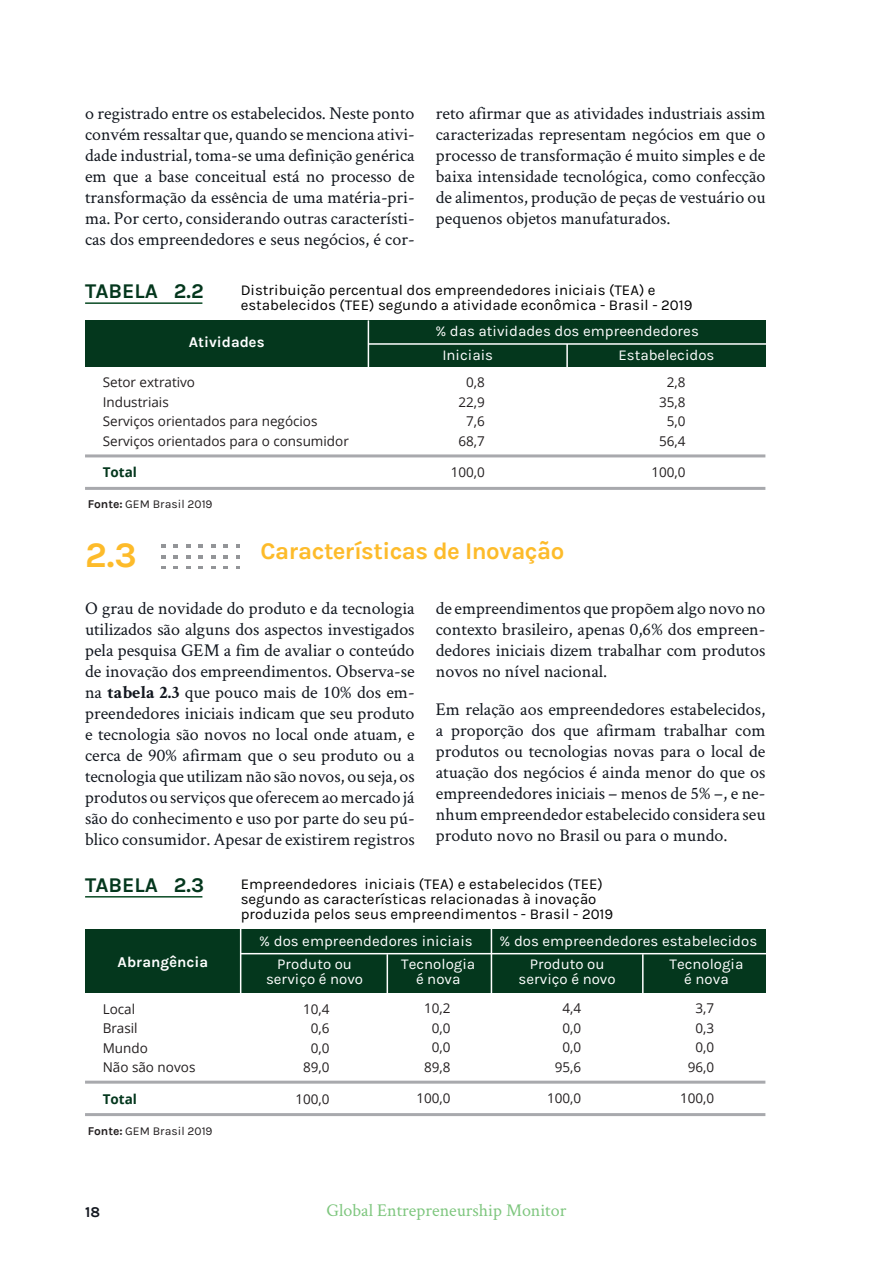
<style>
.page{position:relative;width:893px;height:1263px;background:#fff}
.page>*{position:absolute;margin:0;border:0;box-sizing:border-box;transform-origin:0 0}
.t1{font:700 36px "Karla";color:#fdbb2a}
.t2{font:700 24px "Karmilla";letter-spacing:-.02em;color:#fdbb2a}
.t3{font:700 21px "Karmilla";color:#04371d}
.t4{font:18px/21px "Crimson Text";color:#12171f;text-align:justify}
.t5{font:18px "Crimson Text";color:#7ec67e}
.t6{font:15px/15px "Karmilla";color:#000001}
.t7{font:15px/15px "Karmilla";color:#fff;text-align:center}
.t8{font:700 15px "Karmilla";color:#fff}
.t9{font:700 15px "Karla";color:#12171f}
.t10{font:13.5px/19.5px "Open Sans";color:#231f20;text-align:center}
.t11{font:700 13.5px "Open Sans";color:#04371d}
.t12{font:12px "Karla";color:#231f20}
.s1{font-weight:700}
</style>
<div class="page">
<hr style="left:85px;top:302px;width:117px;height:2px;background:#0a4b25">
<hr style="left:85px;top:487px;width:680px;height:3px;background:#a8a9ad">
<hr style="left:85px;top:454px;width:680px;height:3px;background:#a8a9ad">
<div style="left:85px;top:321px;width:680px;height:46px;background:#04371d"></div>
<hr style="left:368px;top:343px;width:397px;height:2px;background:#fff">
<hr style="left:368px;top:320px;width:1px;height:48px;background:#fff">
<hr style="left:566px;top:344px;width:2px;height:24px;background:#fff">
<svg style="left:162px;top:544px;width:77px;height:24px"></svg>
<hr style="left:85px;top:896px;width:117px;height:1px;background:#0a4b25">
<hr style="left:85px;top:1113px;width:680px;height:3px;background:#a8a9ad">
<hr style="left:85px;top:1081px;width:680px;height:3px;background:#a8a9ad">
<div style="left:85px;top:929px;width:680px;height:64px;background:#04371d"></div>
<hr style="left:241px;top:953px;width:524px;height:1px;background:#fff">
<hr style="left:240px;top:928px;width:1px;height:67px;background:#fff">
<hr style="left:491px;top:928px;width:1px;height:67px;background:#fff">
<hr style="left:387px;top:954px;width:1px;height:41px;background:#fff">
<hr style="left:642px;top:954px;width:2px;height:44px;background:#fff">
<p class="t4" style="left:85px;top:102px;width:331px">o registrado entre os estabelecidos. Neste ponto convém ressaltar que, quando se menciona ativi&shy;dade industrial, toma-se uma definição genérica em que a base conceitual está no processo de transformação da essência de uma matéria-pri&shy;ma. Por certo, considerando outras característi&shy;cas dos empreendedores e seus negócios, é cor-</p>
<p class="t4" style="left:436px;top:102px;width:331px">reto afirmar que as atividades industriais assim caracterizadas representam negócios em que o processo de transformação é muito simples e de baixa intensidade tecnológica, como confecção de alimentos, produção de peças de vestuário ou pequenos objetos manufaturados.</p>
<p class="t3" style="left:85px;top:278px;width:120px">TABELA 2.2</p>
<p class="t6" style="left:241px;top:283px;width:453px">Distribuição percentual dos empreendedores iniciais (TEA) e estabelecidos (TEE) segundo a atividade econômica - Brasil - 2019</p>
<p class="t8" style="left:189px;top:332px;width:77px">Atividades</p>
<p class="t10" style="left:103px;top:372px;width:248px;text-align:left">Setor extrativo<br>Industriais<br>Serviços orientados para negócios<br>Serviços orientados para o consumidor</p>
<p class="t11" style="left:103px;top:463px;width:36px">Total</p>
<p class="t12" style="left:88px;top:498px;width:126px"><span class="s1">Fonte:</span> GEM Brasil 2019</p>
<p class="t7" style="left:435px;top:324px;width:265px">% das atividades dos empreendedores</p>
<p class="t7" style="left:442px;top:347px;width:52px">Iniciais</p>
<p class="t7" style="left:618px;top:347px;width:97px">Estabelecidos</p>
<p class="t10" style="left:458px;top:372px;width:28px">0,8<br>22,9<br>7,6<br>68,7</p>
<p class="t10" style="left:451px;top:462px;width:36px">100,0</p>
<p class="t10" style="left:659px;top:372px;width:28px">2,8<br>35,8<br>5,0<br>56,4</p>
<p class="t10" style="left:651px;top:462px;width:36px">100,0</p>
<h1 class="t1" style="left:85px;top:534px;width:53px">2.3</h1>
<h2 class="t2" style="left:260px;top:536px;width:305px">Características de Inovação</h2>
<p class="t4" style="left:85px;top:597px;width:331px">O grau de novidade do produto e da tecnologia utilizados são alguns dos aspectos investigados pela pesquisa GEM a fim de avaliar o conteúdo de inovação dos empreendimentos. Observa-se na <span class="s1">tabela 2.3</span> que pouco mais de 10% dos em&shy;preendedores iniciais indicam que seu produto e tecnologia são novos no local onde atuam, e cerca de 90% afirmam que o seu produto ou a tecnologia que utilizam não são novos, ou seja, os produtos ou serviços que oferecem ao mercado já são do conhecimento e uso por parte do seu pú&shy;blico consumidor. Apesar de existirem registros</p>
<p class="t4" style="left:436px;top:597px;width:331px">de empreendimentos que propõem algo novo no contexto brasileiro, apenas 0,6% dos empreen&shy;dedores iniciais dizem trabalhar com produtos novos no nível nacional.</p>
<p class="t4" style="left:436px;top:698px;width:331px">Em relação aos empreendedores estabelecidos, a proporção dos que afirmam trabalhar com produtos ou tecnologias novas para o local de atuação dos negócios é ainda menor do que os empreendedores iniciais – menos de 5% –, e ne&shy;nhum empreendedor estabelecido considera seu produto novo no Brasil ou para o mundo.</p>
<p class="t3" style="left:85px;top:872px;width:121px">TABELA 2.3</p>
<p class="t6" style="left:241px;top:876px;width:374px">Empreendedores iniciais (TEA) e estabelecidos (TEE) segundo as características relacionadas à inovação produzida pelos seus empreendimentos - Brasil - 2019</p>
<p class="t7" style="left:259px;top:934px;width:215px">% dos empreendedores iniciais</p>
<p class="t7" style="left:530px;top:929px;width:229px;line-height:23.2px;text-align:left;text-indent:-30px">% dos empreendedores estabelecidos<br>Produto ou</p>
<p class="t7" style="left:519px;top:972px;width:99px">serviço é novo</p>
<p class="t8" style="left:118px;top:952px;width:92px">Abrangência</p>
<p class="t7" style="left:266px;top:957px;width:99px">Produto ou serviço é novo</p>
<p class="t7" style="left:401px;top:957px;width:75px">Tecnologia é nova</p>
<p class="t7" style="left:670px;top:957px;width:75px">Tecnologia é nova</p>
<p class="t10" style="left:103px;top:998px;width:94px;text-align:left">Local<br>Brasil<br>Mundo<br>Não são novos</p>
<p class="t11" style="left:103px;top:1089px;width:36px">Total</p>
<p class="t12" style="left:88px;top:1124px;width:126px"><span class="s1">Fonte:</span> GEM Brasil 2019</p>
<p class="t10" style="left:303px;top:998px;width:28px">10,4<br>0,6<br>0,0<br>89,0</p>
<p class="t10" style="left:295px;top:1088px;width:36px">100,0</p>
<p class="t10" style="left:424px;top:998px;width:28px">10,2<br>0,0<br>0,0<br>89,8</p>
<p class="t10" style="left:416px;top:1088px;width:36px">100,0</p>
<p class="t10" style="left:555px;top:998px;width:28px">4,4<br>0,0<br>0,0<br>95,6</p>
<p class="t10" style="left:547px;top:1088px;width:36px">100,0</p>
<p class="t9" style="left:85px;top:1203px;width:17px">18</p>
<p class="t5" style="left:327px;top:1198px;width:241px">Global Entrepreneurship Monitor</p>
<p class="t10" style="left:688px;top:998px;width:28px">3,7<br>0,3<br>0,0<br>96,0</p>
<p class="t10" style="left:680px;top:1088px;width:36px">100,0</p>
</div>
